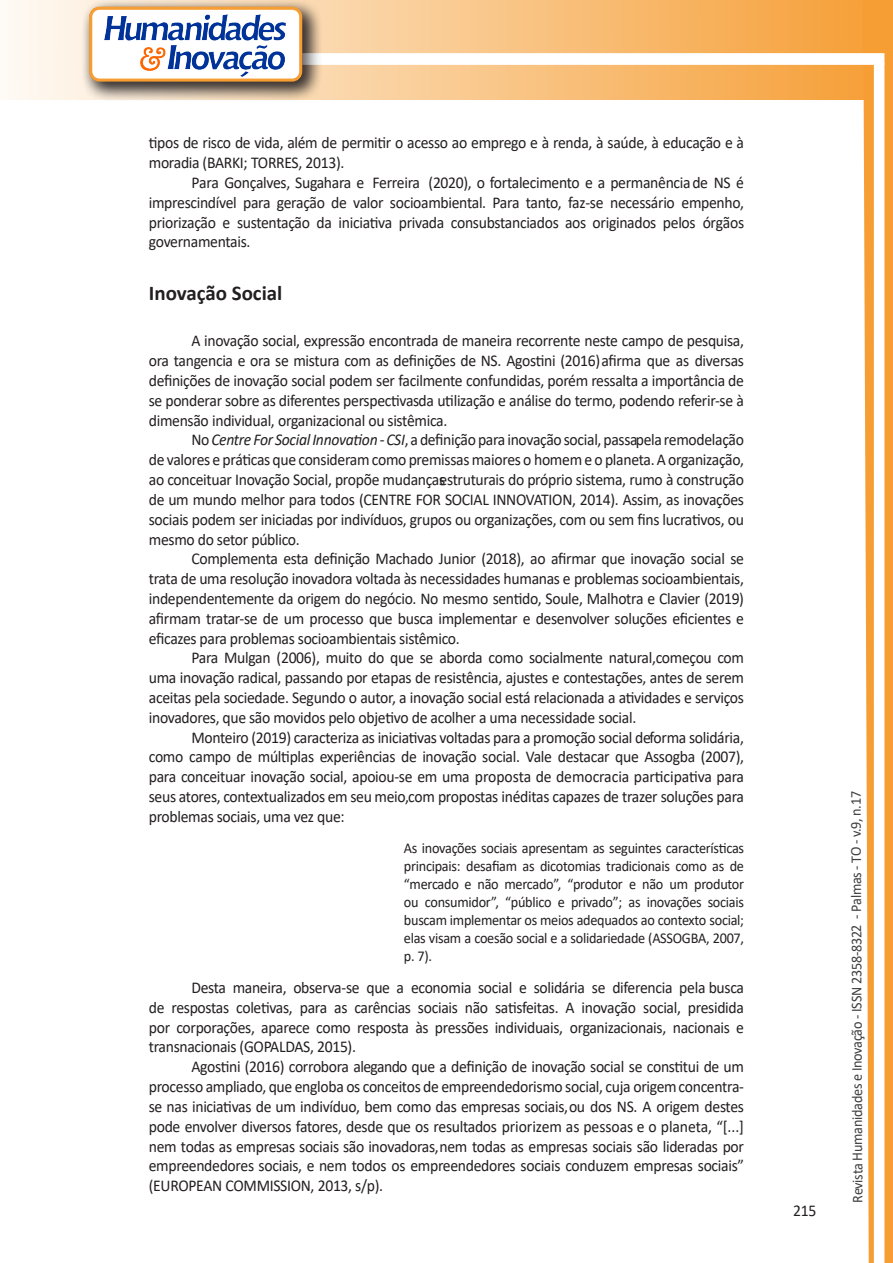
<style>
.page{position:relative;width:893px;height:1263px;background:#fff}
.page>*{position:absolute;margin:0;border:0;box-sizing:border-box;transform-origin:0 0}
.Titulo_2{font:700 21px "Calibri";color:#231f20}
.texto{font:16.5px/19.8px "Calibri";letter-spacing:-.02em;color:#231f20;text-align:justify;scale:.95 1}
.citacao{font:15px/18px "Calibri";letter-spacing:-.02em;color:#231f20;text-align:justify;scale:.95 1}
.t1{font:15px "Calibri";letter-spacing:-.025em;color:#3e3e3f;scale:.95 1}
.s1{font-style:italic}
</style>
<div class="page">
<svg style="left:5px;top:0;width:858px;height:100px;background:#f9c484"></svg>
<div style="left:302px;top:53px;width:582px;height:12px;background:#fff;border:2px solid #fff"></div>
<svg style="left:863px;top:0;width:30px;height:1263px"></svg>
<div style="left:81px;top:0;width:241px;height:102px;background:#231f20;opacity:.75"></div>
<div style="left:91px;top:8px;width:210px;height:72px;background:#fff;border-radius:9px"></div>
<img style="left:104px;top:14px;width:181px;height:62px">
<div style="left:89px;top:7px;width:213px;height:75px;border:3px solid #f69e34;border-radius:9px"></div>
<p class="texto" style="left:149px;top:133px;width:628px">tipos de risco de vida, além de permitir o acesso ao emprego e à renda, à saúde, à educação e à moradia (BARKI; TORRES, 2013).</p>
<p class="texto" style="left:149px;top:172px;width:628px;text-indent:43px">Para Gonçalves, Sugahara e Ferreira (2020), o fortalecimento e a permanência de NS é imprescindível para geração de valor socioambiental. Para tanto, faz-se necessário empenho, priorização e sustentação da iniciativa privada consubstanciados aos originados pelos órgãos governamentais.</p>
<p class="Titulo_2" style="left:149px;top:278px;width:135px">Inovação Social</p>
<p class="texto" style="left:149px;top:331px;width:628px;text-indent:43px">A inovação social, expressão encontrada de maneira recorrente neste campo de pesquisa, ora tangencia e ora se mistura com as definições de NS. Agostini (2016) afirma que as diversas definições de inovação social podem ser facilmente confundidas, porém ressalta a importância de se ponderar sobre as diferentes perspectivas da utilização e análise do termo, podendo referir-se à dimensão individual, organizacional ou sistêmica.</p>
<p class="texto" style="left:149px;top:430px;width:628px;text-indent:43px">No <span class="s1">Centre For Social Innovation - CSI</span>, a definição para inovação social, passa pela remodelação de valores e práticas que consideram como premissas maiores o homem e o planeta. A organização, ao conceituar Inovação Social, propõe mudanças estruturais do próprio sistema, rumo à construção de um mundo melhor para todos (CENTRE FOR SOCIAL INNOVATION, 2014). Assim, as inovações sociais podem ser iniciadas por indivíduos, grupos ou organizações, com ou sem fins lucrativos, ou mesmo do setor público.</p>
<p class="texto" style="left:149px;top:548px;width:628px;text-indent:43px">Complementa esta definição Machado Junior (2018), ao afirmar que inovação social se trata de uma resolução inovadora voltada às necessidades humanas e problemas socioambientais, independentemente da origem do negócio. No mesmo sentido, Soule, Malhotra e Clavier (2019) afirmam tratar-se de um processo que busca implementar e desenvolver soluções eficientes e eficazes para problemas socioambientais sistêmico.</p>
<p class="texto" style="left:149px;top:647px;width:628px;text-indent:43px">Para Mulgan (2006), muito do que se aborda como socialmente natural,começou com uma inovação radical, passando por etapas de resistência, ajustes e contestações, antes de serem aceitas pela sociedade. Segundo o autor, a inovação social está relacionada a atividades e serviços inovadores, que são movidos pelo objetivo de acolher a uma necessidade social.</p>
<p class="texto" style="left:149px;top:727px;width:628px;text-indent:43px">Monteiro (2019) caracteriza as iniciativas voltadas para a promoção social de forma solidária, como campo de múltiplas experiências de inovação social. Vale destacar que Assogba (2007), para conceituar inovação social, apoiou-se em uma proposta de democracia participativa para seus atores, contextualizados em seu meio, com propostas inéditas capazes de trazer soluções para problemas sociais, uma vez que:</p>
<p class="citacao" style="left:404px;top:838px;width:360px">As inovações sociais apresentam as seguintes características principais: desafiam as dicotomias tradicionais como as de “mercado e não mercado”, “produtor e não um produtor ou consumidor”, “público e privado”; as inovações sociais buscam implementar os meios adequados ao contexto social; elas visam a coesão social e a solidariedade (ASSOGBA, 2007, p. 7).</p>
<p class="texto" style="left:149px;top:977px;width:628px;text-indent:43px">Desta maneira, observa-se que a economia social e solidária se diferencia pela busca de respostas coletivas, para as carências sociais não satisfeitas. A inovação social, presidida por corporações, aparece como resposta às pressões individuais, organizacionais, nacionais e transnacionais (GOPALDAS, 2015).</p>
<p class="texto" style="left:149px;top:1056px;width:628px;text-indent:43px">Agostini (2016) corrobora alegando que a definição de inovação social se constitui de um processo ampliado, que engloba os conceitos de empreendedorismo social, cuja origem concentra&shy;se nas iniciativas de um indivíduo, bem como das empresas sociais, ou dos NS. A origem destes pode envolver diversos fatores, desde que os resultados priorizem as pessoas e o planeta, “[...] nem todas as empresas sociais são inovadoras, nem todas as empresas sociais são lideradas por empreendedores sociais, e nem todos os empreendedores sociais conduzem empresas sociais” (EUROPEAN COMMISSION, 2013, s/p).</p>
<p class="texto" style="left:793px;top:1200px;width:26px">215</p>
<p class="t1" style="left:846px;top:1203px;width:435px;rotate:-90deg">Revista Humanidades e Inovação - ISSN 2358-8322 - Palmas - TO - v.9, n.17</p>
</div>
